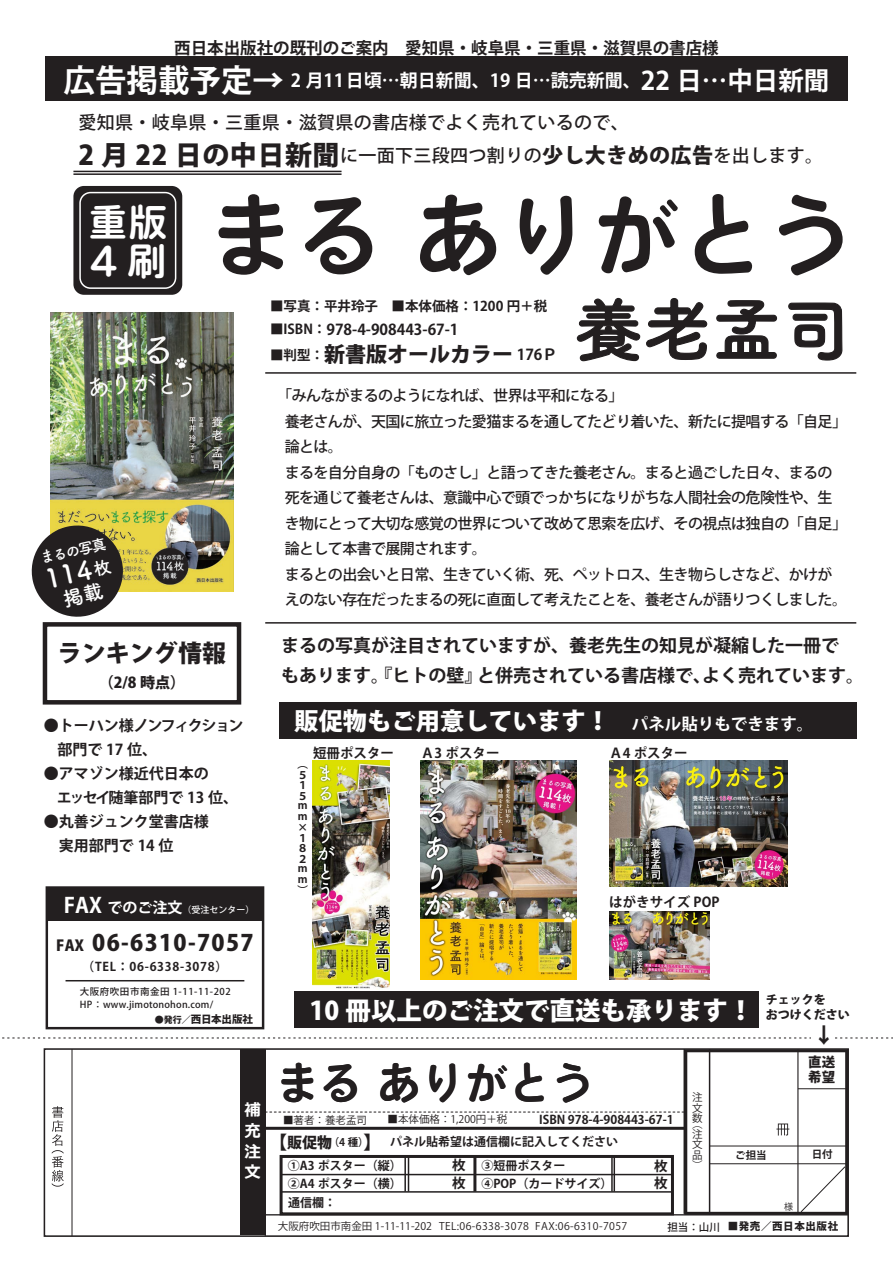
<style>
.page{position:relative;width:893px;height:1263px;background:#fff}
.page>*{position:absolute;margin:0;border:0;box-sizing:border-box;transform-origin:0 0}
.t1{font:88.5px "VDL V7 Maru Gothic Bold";color:#231f20}
.t2{font:69px "Tsuku A Rd Gothic Std B";color:#231f20}
.t3{font:43.5px "VDL V7 Maru Gothic Bold";color:#231f20}
.t4{font:39.6px/39.6px "Bokutoh Rera 5";color:#fff}
.t5{font:26.4px "Tsuku A Rd Gothic Std B";color:#fff}
.t6{font:800 25.5px "Koz Go Pr 6 N";color:#fff}
.t7{font:800 24.3px "Koz Go Pr 6 N";color:#fff}
.t8{font:800 24px "Koz Go Pr 6 N";color:#231f20}
.t9{font:800 22.5px "Koz Go Pr 6 N";letter-spacing:.06em;color:#231f20}
.t10{font:800 21px "Koz Go Pr 6 N";color:#231f20}
.t11{font:700 18px/30px "Koz Go Pr 6 N";color:#231f20}
.t12{font:500 18px/33px "Koz Go Pr 6 N";letter-spacing:.02em;color:#231f20}
.t13{font:700 18px "Koz Go Pr 6 N";color:#fff}
.t14{font:700 16.5px "Koz Go Pr 6 N";color:#231f20}
.t15{font:700 16.5px/20.9px "Meiryo";color:#fff;text-align:justify}
.t16{font:15.15px "Tsuku A Rd Gothic Std B";color:#fff}
.t17{font:500 15px/25.5px "Koz Go Pr 6 N";letter-spacing:-.04em;color:#231f20}
.t18{font:700 15px/24px "Koz Go Pr 6 N";color:#231f20}
.t19{font:800 15px "Koz Go Pr 6 N";color:#231f20}
.t20{font:700 13.5px/17.9px "Koz Go Pr 6 N";color:#231f20}
.t21{font:800 13.5px/15px "Koz Go Pr 6 N";color:#231f20}
.t22{font:700 12px/18px "Koz Go Pr 6 N";color:#231f20}
.t23{font:700 12px "Koz Go Pr 6 N";letter-spacing:.06em;color:#231f20}
.t24{font:800 12px/15px "Koz Go Pr 6 N";color:#231f20}
.t25{font:10.5px/10.4px "Koz Go Pr 6 N";letter-spacing:.04em;color:#231f20;text-align:justify}
.t26{font:700 10.5px/10.4px "Koz Go Pr 6 N";color:#231f20}
.t27{font:10.5px "Koz Go Pr 6 N";color:#231f20}
.t28{font:800 10.5px "Koz Go Pro";letter-spacing:.06em;color:#231f20}
.t29{font:800 10.5px "Koz Go Pr 6 N";color:#231f20}
.t30{font:500 10.5px "Koz Go Pro";color:#231f20}
.t31{font:500 9.45px/13.5px "Koz Go Pr 6 N";letter-spacing:.02em;color:#231f20}
.t32{font:500 9px "Koz Go Pr 6 N";color:#fff}
.t33{font:9px "Koz Go Pr 6 N";color:#231f20}
.s1{font-size:31.5px}
.s2{font-size:25.5px}
.s3{font-weight:800;font-size:27px}
.s4{font-weight:800;font-size:21px}
.s5{font-size:17.55px}
.s6{font-size:13.5px}
.s7{font-weight:700;font-size:13.5px}
.s8{font-weight:700;font-size:15px}
.s9{font-weight:700;font-size:21px}
.s10{font-weight:700;font-size:14.85px}
.s11{font-size:15px}
.s12{font-size:9px}
.s13{font-weight:700;font-size:16.5px}
.s14{font-weight:500}
.s15{font-weight:800;font-size:18px}
.s16{font-weight:800;font-size:15px}
.s17{font-size:10.5px}
.s18{font-family:"Koz Go Pro"}
</style>
<div class="page">
<img style="left:51px;top:312px;width:182px;height:279px">
<img style="left:421px;top:761px;width:155px;height:219px">
<img style="left:609px;top:761px;width:179px;height:126px">
<img style="left:609px;top:911px;width:101px;height:68px">
<img style="left:313px;top:761px;width:77px;height:229px">
<div style="left:295px;top:991px;width:464px;height:37px;background:#231f20"></div>
<div style="left:45px;top:56px;width:803px;height:45px;background:#231f20"></div>
<hr style="left:72px;top:1049px;width:1px;height:187px;background:#231f20">
<div style="left:44px;top:1048px;width:805px;height:189px;border:2px solid #231f20"></div>
<svg style="left:2px;top:1037px;width:891px;height:1px"></svg>
<svg style="left:52px;top:1106px;width:12px;height:81px"></svg>
<hr style="left:265px;top:1066px;width:1px;height:170px;background:#231f20">
<div style="left:240px;top:1049px;width:25px;height:186px;background:#231f20"></div>
<div style="left:47px;top:887px;width:216px;height:34px;background:#231f20"></div>
<div style="left:46px;top:886px;width:218px;height:143px;border:2px solid #231f20"></div>
<hr style="left:66px;top:980px;width:178px;height:1px;background:#231f20">
<svg style="left:576px;top:297px;width:267px;height:65px"></svg>
<hr style="left:265px;top:372px;width:591px;height:2px;background:#231f20">
<hr style="left:265px;top:622px;width:591px;height:2px;background:#231f20">
<div style="left:280px;top:702px;width:577px;height:37px;background:#231f20"></div>
<div style="left:811px;top:1025px;width:23px;height:20px;background:#fff"></div>
<svg style="left:265px;top:1049px;width:583px;height:166px"></svg>
<div style="left:43px;top:622px;width:198px;height:82px;border:4px solid #231f20"></div>
<hr style="left:73px;top:171px;width:269px;height:1px;background:#231f20">
<hr style="left:73px;top:173px;width:269px;height:2px;background:#231f20">
<div style="left:73px;top:186px;width:109px;height:109px;background:#231f20;border-radius:10px"></div>
<div style="left:79px;top:192px;width:97px;height:97px;border:2px solid #fff;border-radius:10px"></div>
<svg style="left:31px;top:521px;width:96px;height:96px"></svg>
<p class="t14" style="left:174px;top:38px;width:546px">西日本出版社の既刊のご案内　愛知県・岐阜県・三重県・滋賀県の書店様</p>
<p class="t13" style="left:64px;top:70px;width:767px"><span class="s1">広告掲載予定→</span> 2 月11日頃…朝日新聞、19 日…読売新聞、<span class="s2">22 日…中日新聞</span></p>
<p class="t12" style="left:78px;top:106px;width:746px">愛知県・岐阜県・三重県・滋賀県の書店様でよく売れているので、<br><span class="s3">2 月 22 日の中日新聞</span>に一面下三段四つ割りの<span class="s4">少し大きめの広告</span>を出します。</p>
<h3 class="t4" style="left:88px;top:202px;width:81px">重版<br>4 刷</h3>
<h1 class="t1" style="left:207px;top:174px;width:650px">まる ありがとう</h1>
<p class="t16" style="left:37px;top:546px;width:70px;rotate:-13deg">まるの写真</p>
<h3 class="t5" style="left:41px;top:559px;width:68px;rotate:-13deg">114<span class="s5">枚</span></h3>
<p class="t20" style="left:270px;top:297px;width:279px">■写真：平井玲子　■本体価格：1200 円＋税</p>
<p class="t18" style="left:270px;top:317px;width:190px"><span class="s6">■ISBN：</span>978-4-908443-67-1</p>
<h3 class="t10" style="left:270px;top:343px;width:289px"><span class="s7">■判型：</span>新書版オールカラー <span class="s8">176Ｐ</span></h3>
<h2 class="t2" style="left:574px;top:276px;width:277px">養老孟司</h2>
<p class="t17" style="left:285px;top:383px;width:564px;text-indent:-8px">「みんながまるのようになれば、世界は平和になる」<br>養老さんが、天国に旅立った愛猫まるを通してたどり着いた、新たに提唱する「自足」論とは。<br>まるを自分自身の「ものさし」と語ってきた養老さん。まると過ごした日々、まるの死を通じて養老さんは、意識中心で頭でっかちになりがちな人間社会の危険性や、生き物にとって大切な感覚の世界について改めて思索を広げ、その視点は独自の「自足」論として本書で展開されます。<br>まるとの出会いと日常、生きていく術、死、ペットロス、生き物らしさなど、かけがえのない存在だったまるの死に直面して考えたことを、養老さんが語りつくしました。</p>
<h3 class="t8" style="left:58px;top:639px;width:169px">ランキング情報</h3>
<p class="t19" style="left:99px;top:674px;width:88px">（2/8 時点）</p>
<p class="t18" style="left:57px;top:714px;width:187px;text-indent:-14px">●トーハン様ノンフィクション部門で 17 位、</p>
<p class="t18" style="left:44px;top:762px;width:196px">●アマゾン様近代日本の<br>　エッセイ随筆部門で 13 位、</p>
<p class="t18" style="left:44px;top:810px;width:166px">●丸善ジュンク堂書店様　実用部門で 14 位</p>
<p class="t32" style="left:64px;top:904px;width:192px"><span class="s9">FAX</span> <span class="s10">でのご注文</span>（受注センター）</p>
<h3 class="t9" style="left:56px;top:930px;width:199px"><span class="s11">FAX</span> 06-6310-7057</h3>
<p class="t23" style="left:82px;top:960px;width:147px">（TEL：06-6338-3078）</p>
<p class="t31" style="left:80px;top:985px;width:153px">大阪府吹田市南金田 1-11-11-202<br>HP：www.jimotonohon.com/</p>
<p class="t29" style="left:155px;top:1013px;width:100px"><span class="s12">●発行／</span>西日本出版社</p>
<p class="t15" style="left:244px;top:1100px;width:18px">補充注文</p>
<p class="t11" style="left:281px;top:631px;width:584px">まるの写真が注目されていますが、養老先生の知見が凝縮した一冊で<br>もあります。『ヒトの壁』と併売されている書店様で、よく売れています。</p>
<h3 class="t7" style="left:294px;top:708px;width:521px">販促物もご用意しています！ <span class="s13">パネル貼りもできます。</span></h3>
<p class="t20" style="left:313px;top:744px;width:82px">短冊ポスター</p>
<p class="t20" style="left:421px;top:744px;width:80px">Ａ3 ポスター</p>
<p class="t20" style="left:609px;top:744px;width:80px">Ａ4 ポスター</p>
<p class="t26" style="left:298px;top:759px;width:12px">（<br>５<br>１<br>５ｍｍ</p>
<p class="t26" style="left:308px;top:822px;width:12px;rotate:90deg">×</p>
<p class="t26" style="left:298px;top:833px;width:10px">１<br>８<br>２</p>
<p class="t26" style="left:298px;top:863px;width:11px">ｍｍ</p>
<p class="t26" style="left:298px;top:885px;width:12px">）</p>
<p class="t20" style="left:609px;top:893px;width:112px">はがきサイズ POP</p>
<h3 class="t6" style="left:310px;top:996px;width:446px">10 冊以上のご注文で直送も承ります！</h3>
<p class="t24" style="left:766px;top:992px;width:86px">チェックを<br>おつけください</p>
<h3 class="t10" style="left:813px;top:1023px;width:22px">↓</h3>
<h3 class="t3" style="left:276px;top:1053px;width:320px">まる ありがとう</h3>
<p class="t25" style="left:283px;top:1115px;width:85px">■著者：養老孟司</p>
<p class="t27" style="left:387px;top:1113px;width:121px"><span class="s14">■</span>本体価格：1,200円＋税</p>
<p class="t22" style="left:539px;top:1111px;width:136px">ISBN 978-4-908443-67-1</p>
<p class="t22" style="left:269px;top:1133px;width:350px"><span class="s15">【</span><span class="s16">販促物</span><span class="s17">（4 種）</span><span class="s15">】</span> パネル貼希望は通信欄に記入してください</p>
<p class="t22" style="left:288px;top:1157px;width:115px">①A3 ポスター（縦）<br>②A4 ポスター（横）</p>
<p class="t20" style="left:452px;top:1156px;width:15px">枚枚</p>
<p class="t20" style="left:654px;top:1157px;width:15px;line-height:17px">枚枚</p>
<p class="t22" style="left:481px;top:1157px;width:133px">③短冊ポスター<br>④POP（カードサイズ）</p>
<p class="t22" style="left:288px;top:1194px;width:49px">通信欄：</p>
<p class="t25" style="left:692px;top:1092px;width:12px">注文数</p>
<p class="t25" style="left:692px;top:1119px;width:12px">（注文品）</p>
<p class="t21" style="left:808px;top:1054px;width:28px">直送希望</p>
<p class="t26" style="left:735px;top:1150px;width:33px">ご担当</p>
<p class="t26" style="left:812px;top:1149px;width:22px">日付</p>
<p class="t33" style="left:784px;top:1202px;width:10px">様</p>
<p class="t25" style="left:278px;top:1221px;width:351px"><span class="s18">大阪府吹田市南金田 1-11-11-202</span> TEL:06-6338-3078 FAX:06-6310-7057</p>
<p class="t28" style="left:728px;top:1219px;width:112px">■発売／西日本出版社</p>
<p class="t30" style="left:667px;top:1221px;width:54px">担当：山川</p>
</div>
